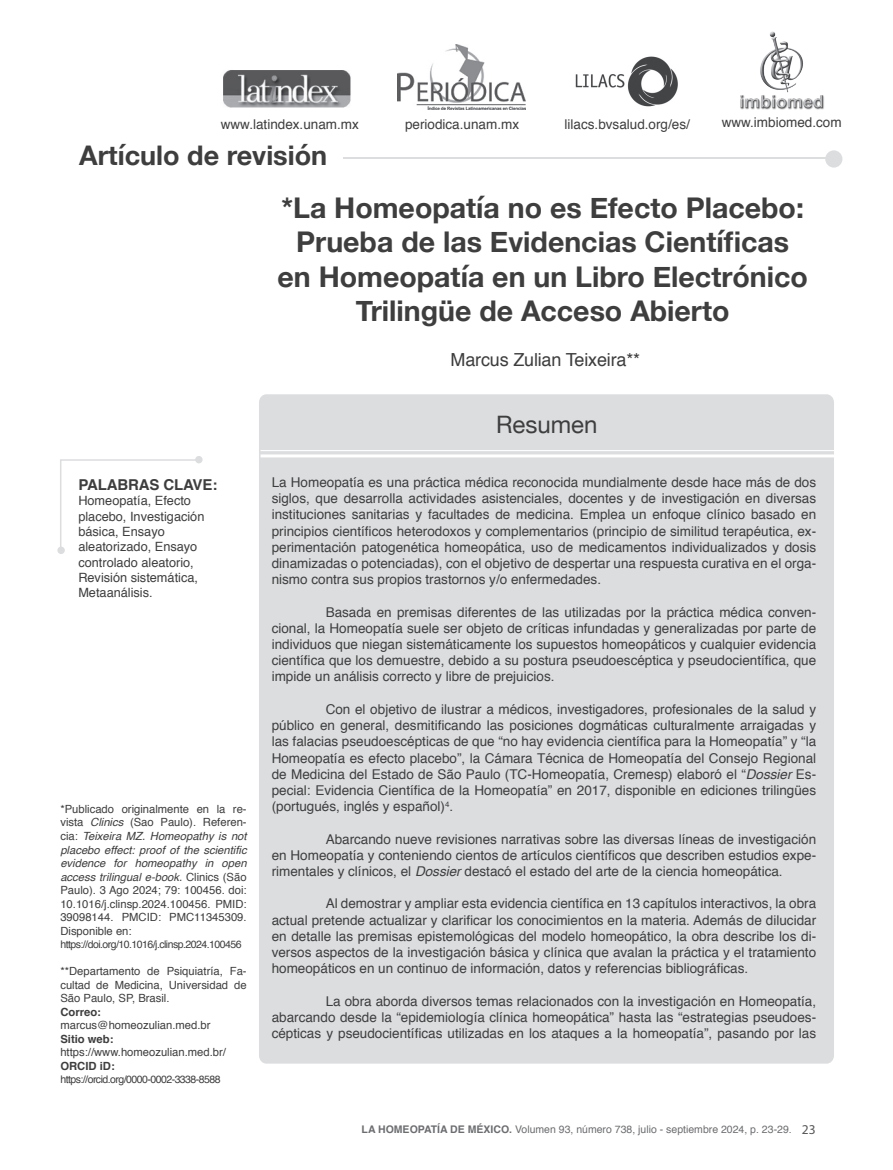
<style>
.page{position:relative;width:893px;height:1170px;background:#fff}
.page>*{position:absolute;margin:0;border:0;box-sizing:border-box;transform-origin:0 0}
.t1{font:700 28.5px/34.2px "Helvetica Neue";color:#3e3e3f;text-align:center}
.t2{font:700 27px "Helvetica Neue";color:#3e3e3f}
.t3{font:24px "Helvetica Neue";color:#3e3e3f}
.t4{font:18px "Helvetica";letter-spacing:-.01em;color:#3e3e3f}
.t5{font:700 15px "Helvetica";letter-spacing:-.01em;color:#3e3e3f}
.t6{font:13.5px/16.2px "Helvetica";color:#3e3e3f;text-align:justify}
.t7{font:12.75px/15.3px "Helvetica";color:#3e3e3f}
.t8{font:11.25px/13.5px "Helvetica";color:#3e3e3f;text-align:justify}
.t9{font:700 11.25px "Helvetica";color:#3e3e3f}
.t10{font:10.5px "Helvetica";letter-spacing:-.05em;color:#3e3e3f}
.t11{font:10.5px "Helvetica";color:#6c6d70}
.s1{font-style:italic}
.s2{font-weight:700}
.s3{font-family:"Myriad Pro";font-size:13.5px;color:#57585a}
</style>
<div class="page">
<div style="left:259px;top:394px;width:575px;height:669px;background:#dcdddf;border-radius:8px"></div>
<hr style="left:261px;top:454px;width:575px;height:3px;background:#fff">
<hr style="left:261px;top:450px;width:575px;height:1px;background:#fff">
<hr style="left:334px;top:158px;width:494px;height:1px;background:#dcdddf">
<div style="left:825px;top:150px;width:17px;height:18px;background:#dcdddf;border-radius:50%"></div>
<div style="left:328px;top:148px;width:15px;height:20px;background:#fff"></div>
<img style="left:223px;top:70px;width:128px;height:38px">
<img style="left:398px;top:45px;width:128px;height:64px">
<img style="left:575px;top:56px;width:103px;height:51px">
<img style="left:740px;top:31px;width:84px;height:79px">
<div style="left:195px;top:456px;width:8px;height:7px;background:#dcdddf;border-radius:50%"></div>
<svg style="left:60px;top:458px;width:140px;height:88px"></svg>
<div style="left:57px;top:546px;width:8px;height:8px;background:#dcdddf;border-radius:50%"></div>
<p class="t6" style="left:221px;top:116px;width:140px">www.latindex.unam.mx</p>
<p class="t6" style="left:405px;top:116px;width:116px">periodica.unam.mx</p>
<p class="t6" style="left:565px;top:116px;width:127px">lilacs.bvsalud.org/es/</p>
<p class="t6" style="left:722px;top:115px;width:122px">www.imbiomed.com</p>
<p class="t2" style="left:79px;top:135px;width:249px">Artículo de revisión</p>
<p class="t1" style="left:278px;top:191px;width:532px">*La Homeopatía no es Efecto Placebo:<br>Prueba de las Evidencias Científicas en Homeopatía en un Libro Electrónico Trilingüe de Acceso Abierto</p>
<p class="t4" style="left:451px;top:346px;width:191px">Marcus Zulian Teixeira**</p>
<p class="t5" style="left:78px;top:472px;width:141px">PALABRAS CLAVE:</p>
<p class="t7" style="left:78px;top:493px;width:128px">Homeopatía, Efecto placebo, Investigación básica, Ensayo aleatorizado, Ensayo controlado aleatorio,<br>Revisión sistemática,<br>Metaanálisis.</p>
<p class="t8" style="left:60px;top:802px;width:188px">*Publicado originalmente en la re&shy;vista <span class="s1">Clinics</span> (Sao Paulo). Referen&shy;cia: <span class="s1">Teixeira MZ. Homeopathy is not placebo effect: proof of the scientific evidence for homeopathy in open access trilingual e-book.</span> Clinics (São Paulo). 3 Ago 2024; 79: 100456. doi:<br>10.1016/j.clinsp.2024.100456. PMID:<br>39098144. PMCID: PMC11345309.<br>Disponible en:</p>
<p class="t10" style="left:60px;top:936px;width:183px">https://doi.org/10.1016/j.clinsp.2024.100456</p>
<p class="t8" style="left:60px;top:964px;width:188px">**Departamento de Psiquiatría, Fa&shy;cultad de Medicina, Universidad de São Paulo, SP, Brasil.</p>
<p class="t9" style="left:60px;top:1002px;width:42px">Correo:</p>
<p class="t8" style="left:60px;top:1018px;width:152px">marcus@homeozulian.med.br</p>
<p class="t9" style="left:60px;top:1029px;width:55px">Sitio web:</p>
<p class="t8" style="left:60px;top:1045px;width:167px">https://www.homeozulian.med.br/</p>
<p class="t9" style="left:60px;top:1056px;width:56px">ORCID iD:</p>
<p class="t10" style="left:60px;top:1071px;width:162px">https://orcid.org/0000-0002-3338-8588</p>
<p class="t3" style="left:496px;top:407px;width:103px">Resumen</p>
<p class="t6" style="left:272px;top:474px;width:546px">La Homeopatía es una práctica médica reconocida mundialmente desde hace más de dos siglos, que desarrolla actividades asistenciales, docentes y de investigación en diversas instituciones sanitarias y facultades de medicina. Emplea un enfoque clínico basado en principios científicos heterodoxos y complementarios (principio de similitud terapéutica, ex&shy;perimentación patogenética homeopática, uso de medicamentos individualizados y dosis dinamizadas o potenciadas), con el objetivo de despertar una respuesta curativa en el orga&shy;nismo contra sus propios trastornos y/o enfermedades.</p>
<p class="t6" style="left:272px;top:604px;width:546px;text-indent:54px">Basada en premisas diferentes de las utilizadas por la práctica médica conven&shy;cional, la Homeopatía suele ser objeto de críticas infundadas y generalizadas por parte de individuos que niegan sistemáticamente los supuestos homeopáticos y cualquier evidencia científica que los demuestre, debido a su postura pseudoescéptica y pseudocientífica, que impide un análisis correcto y libre de prejuicios.</p>
<p class="t6" style="left:272px;top:701px;width:546px;text-indent:54px">Con el objetivo de ilustrar a médicos, investigadores, profesionales de la salud y público en general, desmitificando las posiciones dogmáticas culturalmente arraigadas y las falacias pseudoescépticas de que “no hay evidencia científica para la Homeopatía” y “la Homeopatía es efecto placebo”, la Cámara Técnica de Homeopatía del Consejo Regional de Medicina del Estado de São Paulo (TC-Homeopatía, Cremesp) elaboró el “<span class="s1">Dossier</span> Es&shy;pecial: Evidencia Científica de la Homeopatía” en 2017, disponible en ediciones trilingües (portugués, inglés y español)<sup>4</sup>.</p>
<p class="t6" style="left:272px;top:831px;width:546px;text-indent:54px">Abarcando nueve revisiones narrativas sobre las diversas líneas de investigación en Homeopatía y conteniendo cientos de artículos científicos que describen estudios expe&shy;rimentales y clínicos, el <span class="s1">Dossier</span> destacó el estado del arte de la ciencia homeopática.</p>
<p class="t6" style="left:272px;top:895px;width:546px;text-indent:54px">Al demostrar y ampliar esta evidencia científica en 13 capítulos interactivos, la obra actual pretende actualizar y clarificar los conocimientos en la materia. Además de dilucidar en detalle las premisas epistemológicas del modelo homeopático, la obra describe los di&shy;versos aspectos de la investigación básica y clínica que avalan la práctica y el tratamiento homeopáticos en un continuo de información, datos y referencias bibliográficas.</p>
<p class="t6" style="left:272px;top:993px;width:546px;text-indent:54px">La obra aborda diversos temas relacionados con la investigación en Homeopatía, abarcando desde la “epidemiología clínica homeopática” hasta las “estrategias pseudoes&shy;cépticas y pseudocientíficas utilizadas en los ataques a la homeopatía”, pasando por las</p>
<p class="t11" style="left:362px;top:1120px;width:455px"><span class="s2">LA HOMEOPATÍA DE MÉXICO.</span> Volumen 93, número 738, julio - septiembre 2024, p. 23-29. <span class="s3">23</span></p>
</div>
